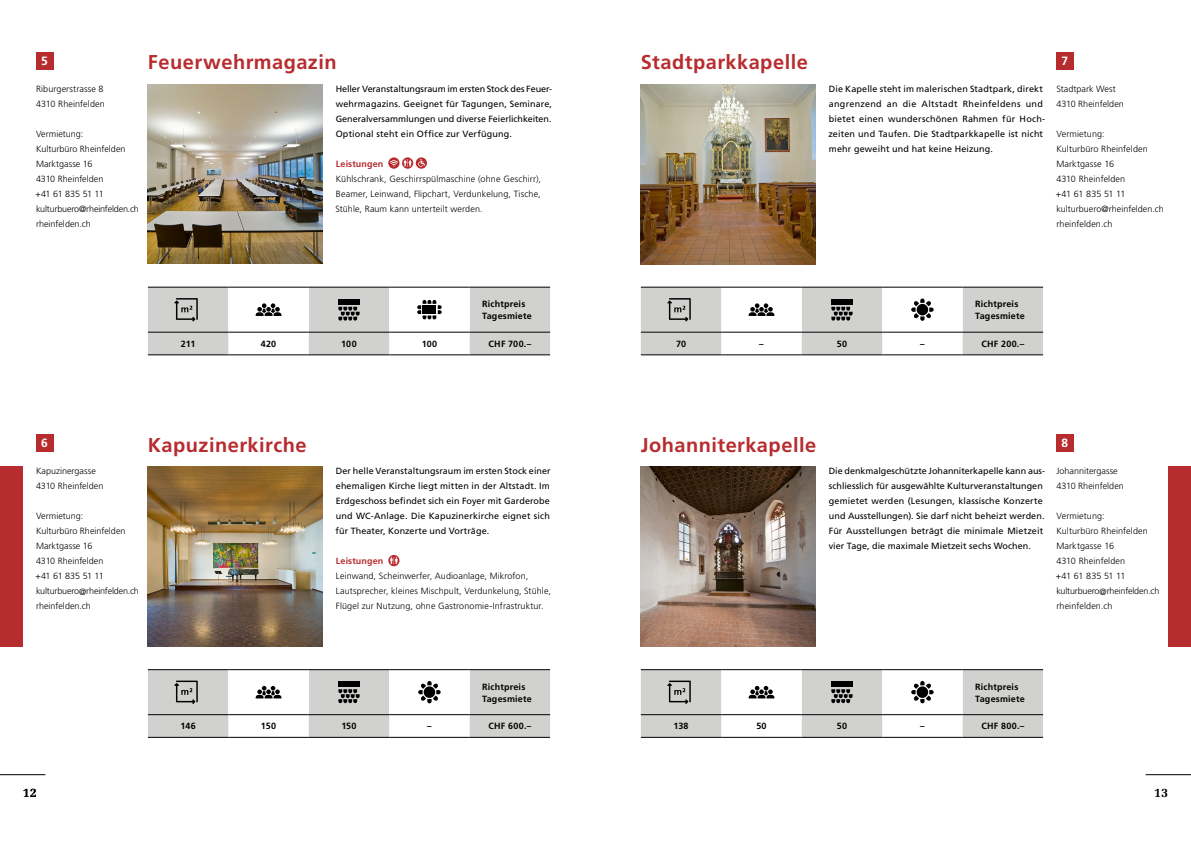
<style>
.page{position:relative;width:1191px;height:842px;background:#fff}
.page>*{position:absolute;margin:0;border:0;box-sizing:border-box;transform-origin:0 0}
.t1{font:700 20px "Frutiger LT Pro";letter-spacing:.025em;color:#b72c2f}
.t2{font:700 13px "Melior LT Pro";color:#000}
.t3{font:700 12px "Frutiger LT Pro";color:#fff}
.t4{font:300 9px/15px "Frutiger LT Pro";letter-spacing:.005em;color:#000}
.t5{font:9px/15px "Frutiger LT Pro";letter-spacing:.015em;color:#000}
.t6{font:700 9px/12px "Frutiger LT Pro";letter-spacing:.02em;color:#000}
.t7{font:700 9px "Frutiger LT Pro";letter-spacing:.01em;color:#b72c2f}
</style>
<div class="page">
<img style="left:641px;top:84px;width:174px;height:180px">
<img style="left:641px;top:467px;width:174px;height:180px">
<img style="left:148px;top:467px;width:174px;height:180px">
<img style="left:148px;top:84px;width:174px;height:180px">
<div style="left:0;top:467px;width:23px;height:180px;background:#b72c2f"></div>
<div style="left:1168px;top:467px;width:23px;height:180px;background:#b72c2f"></div>
<hr style="left:1145px;top:774px;width:46px;height:1px;background:#000">
<hr style="left:0;top:774px;width:45px;height:1px;background:#000">
<svg style="left:641px;top:287px;width:402px;height:68px"></svg>
<hr style="left:641px;top:669px;width:80px;height:1px;background:#000">
<hr style="left:721px;top:669px;width:80px;height:1px;background:#000">
<hr style="left:801px;top:669px;width:81px;height:1px;background:#000">
<hr style="left:882px;top:669px;width:80px;height:1px;background:#000">
<hr style="left:962px;top:669px;width:81px;height:1px;background:#000">
<hr style="left:641px;top:737px;width:80px;height:1px;background:#000">
<hr style="left:721px;top:737px;width:80px;height:1px;background:#000">
<hr style="left:801px;top:737px;width:81px;height:1px;background:#000">
<hr style="left:882px;top:737px;width:80px;height:1px;background:#000">
<hr style="left:962px;top:737px;width:81px;height:1px;background:#000">
<svg style="left:641px;top:670px;width:402px;height:67px"></svg>
<svg style="left:388px;top:555px;width:11px;height:11px"></svg>
<svg style="left:388px;top:157px;width:39px;height:12px"></svg>
<svg style="left:148px;top:287px;width:402px;height:68px"></svg>
<div style="left:422px;top:305px;width:14px;height:9px;background:#000"></div>
<hr style="left:148px;top:669px;width:80px;height:1px;background:#000">
<hr style="left:228px;top:669px;width:81px;height:1px;background:#000">
<hr style="left:309px;top:669px;width:80px;height:1px;background:#000">
<hr style="left:389px;top:669px;width:81px;height:1px;background:#000">
<hr style="left:470px;top:669px;width:80px;height:1px;background:#000">
<hr style="left:148px;top:737px;width:80px;height:1px;background:#000">
<hr style="left:228px;top:737px;width:81px;height:1px;background:#000">
<hr style="left:309px;top:737px;width:80px;height:1px;background:#000">
<hr style="left:389px;top:737px;width:81px;height:1px;background:#000">
<hr style="left:470px;top:737px;width:80px;height:1px;background:#000">
<svg style="left:148px;top:670px;width:402px;height:67px"></svg>
<div style="left:36px;top:52px;width:17px;height:17px;background:#b72c2f"></div>
<div style="left:1056px;top:52px;width:17px;height:17px;background:#b72c2f"></div>
<div style="left:1056px;top:435px;width:17px;height:17px;background:#b72c2f"></div>
<div style="left:36px;top:435px;width:17px;height:17px;background:#b72c2f"></div>
<h1 class="t1" style="left:148px;top:50px;width:190px">Feuerwehrmagazin</h1>
<h1 class="t1" style="left:641px;top:50px;width:169px">Stadtparkkapelle</h1>
<h3 class="t3" style="left:41px;top:54px;width:8px">5</h3>
<h3 class="t3" style="left:1061px;top:54px;width:8px">7</h3>
<p class="t4" style="left:36px;top:81px;width:70px">Riburgerstrasse 8<br>4310 Rheinfelden</p>
<p class="t4" style="left:35px;top:126px;width:105px">Vermietung:<br>Kulturbüro Rheinfelden<br>Marktgasse 16<br>4310 Rheinfelden<br>+41 61 835 51 11 kulturbuero@rheinfelden.ch rheinfelden.ch</p>
<p class="t5" style="left:336px;top:81px;width:218px;text-align:justify">Heller Veranstaltungsraum im ersten Stock des Feuer&shy;wehrmagazins. Geeignet für Tagungen, Seminare, Generalversammlungen und diverse Feierlichkeiten.<br>Optional steht ein Office zur Verfügung.</p>
<p class="t7" style="left:336px;top:158px;width:49px">Leistungen</p>
<p class="t4" style="left:335px;top:171px;width:207px;text-align:justify">Kühlschrank, Geschirrspülmaschine (ohne Geschirr), Beamer, Leinwand, Flipchart, Verdunkelung, Tische, Stühle, Raum kann unterteilt werden.</p>
<p class="t6" style="left:482px;top:298px;width:51px">Richtpreis<br>Tagesmiete</p>
<p class="t6" style="left:181px;top:338px;width:16px">211</p>
<p class="t6" style="left:261px;top:338px;width:17px">420</p>
<p class="t6" style="left:341px;top:338px;width:17px">100</p>
<p class="t6" style="left:422px;top:338px;width:17px">100</p>
<p class="t6" style="left:488px;top:338px;width:44px">CHF 700.–</p>
<p class="t5" style="left:828px;top:81px;width:218px">Die Kapelle steht im malerischen Stadtpark, direkt angrenzend an die Altstadt Rheinfeldens und bietet einen wunderschönen Rahmen für Hoch&shy;zeiten und Taufen. Die Stadtparkkapelle ist nicht mehr geweiht und hat keine Heizung.</p>
<p class="t4" style="left:1056px;top:81px;width:69px">Stadtpark West<br>4310 Rheinfelden</p>
<p class="t4" style="left:1055px;top:126px;width:109px">Vermietung:<br>Kulturbüro Rheinfelden<br>Marktgasse 16<br>4310 Rheinfelden<br>+41 61 835 51 11 kulturbuero@rheinfelden.ch rheinfelden.ch</p>
<p class="t6" style="left:975px;top:298px;width:51px">Richtpreis<br>Tagesmiete</p>
<p class="t6" style="left:676px;top:338px;width:12px">70</p>
<p class="t6" style="left:759px;top:338px;width:6px">–</p>
<p class="t6" style="left:837px;top:338px;width:12px">50</p>
<p class="t6" style="left:920px;top:338px;width:6px">–</p>
<p class="t6" style="left:981px;top:338px;width:44px">CHF 200.–</p>
<h1 class="t1" style="left:148px;top:433px;width:160px">Kapuzinerkirche</h1>
<h1 class="t1" style="left:641px;top:433px;width:177px">Johanniterkapelle</h1>
<h3 class="t3" style="left:41px;top:436px;width:8px">6</h3>
<h3 class="t3" style="left:1061px;top:436px;width:8px">8</h3>
<p class="t4" style="left:36px;top:464px;width:69px">Kapuzinergasse<br>4310 Rheinfelden</p>
<p class="t4" style="left:35px;top:509px;width:105px">Vermietung:<br>Kulturbüro Rheinfelden<br>Marktgasse 16<br>4310 Rheinfelden<br>+41 61 835 51 11 kulturbuero@rheinfelden.ch rheinfelden.ch</p>
<p class="t5" style="left:335px;top:464px;width:217px;text-align:justify">Der helle Veranstaltungsraum im ersten Stock einer ehemaligen Kirche liegt mitten in der Altstadt. Im Erdgeschoss befindet sich ein Foyer mit Garderobe und WC-Anlage. Die Kapuzinerkirche eignet sich für Theater, Konzerte und Vorträge.</p>
<p class="t7" style="left:336px;top:556px;width:49px">Leistungen</p>
<p class="t4" style="left:336px;top:569px;width:216px">Leinwand, Scheinwerfer, Audioanlage, Mikrofon,<br>Lautsprecher, kleines Mischpult, Verdunkelung, Stühle,<br>Flügel zur Nutzung, ohne Gastronomie-Infrastruktur.</p>
<p class="t6" style="left:482px;top:680px;width:51px">Richtpreis<br>Tagesmiete</p>
<p class="t6" style="left:180px;top:720px;width:17px">146</p>
<p class="t6" style="left:261px;top:720px;width:17px">150</p>
<p class="t6" style="left:341px;top:720px;width:17px">150</p>
<p class="t6" style="left:427px;top:720px;width:6px">–</p>
<p class="t6" style="left:488px;top:720px;width:44px">CHF 600.–</p>
<p class="t5" style="left:828px;top:464px;width:218px">Die denkmalgeschützte Johanniterkapelle kann aus&shy;schliesslich für ausgewählte Kulturveranstaltungen gemietet werden (Lesungen, klassische Konzerte und Ausstellungen). Sie darf nicht beheizt werden.<br>Für Ausstellungen beträgt die minimale Mietzeit vier Tage, die maximale Mietzeit sechs Wochen.</p>
<p class="t4" style="left:1056px;top:464px;width:69px">Johannitergasse<br>4310 Rheinfelden</p>
<p class="t4" style="left:1055px;top:509px;width:105px">Vermietung:<br>Kulturbüro Rheinfelden<br>Marktgasse 16<br>4310 Rheinfelden<br>+41 61 835 51 11 kulturbuero@rheinfelden.ch rheinfelden.ch</p>
<p class="t6" style="left:975px;top:680px;width:51px">Richtpreis<br>Tagesmiete</p>
<p class="t6" style="left:673px;top:720px;width:17px">138</p>
<p class="t6" style="left:756px;top:720px;width:12px">50</p>
<p class="t6" style="left:837px;top:720px;width:12px">50</p>
<p class="t6" style="left:920px;top:720px;width:6px">–</p>
<p class="t6" style="left:981px;top:720px;width:44px">CHF 800.–</p>
<h2 class="t2" style="left:23px;top:784px;width:16px">12</h2>
<h2 class="t2" style="left:1154px;top:784px;width:16px">13</h2>
</div>
